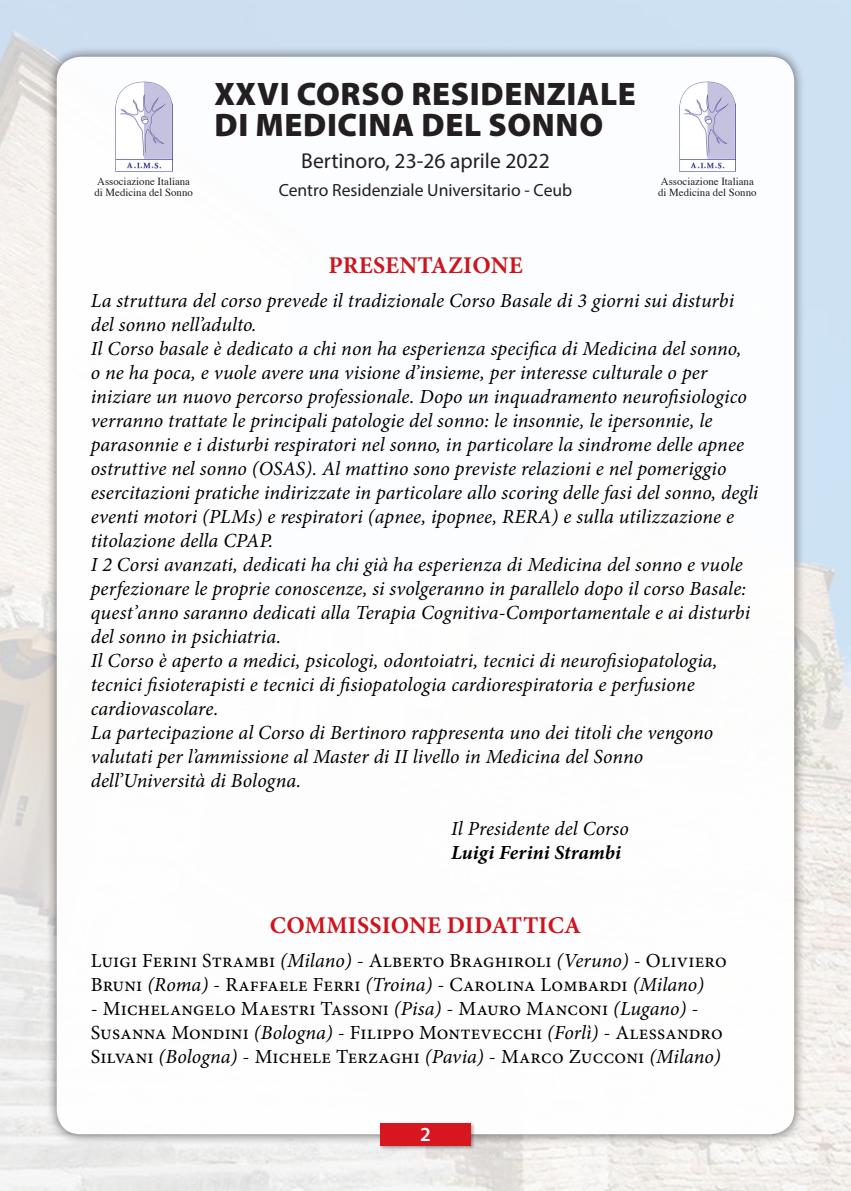
<style>
.page{position:relative;width:851px;height:1191px;background:#fff}
.page>*{position:absolute;margin:0;border:0;box-sizing:border-box;transform-origin:0 0}
.t1{font:900 32.6px/30.4px "Myriad Pro";letter-spacing:.02em;color:#231f20}
.t2{font:700 24px "Minion Pro";letter-spacing:.01em;color:#cd151d}
.t3{font:21.6px "Myriad Pro";color:#231f20}
.t4{font:italic 20px/24px "Minion Pro";letter-spacing:.005em;color:#000}
.t5{font:20px/24px "Minion Pro";letter-spacing:.01em;color:#000}
.t6{font:italic 700 20px "Minion Pro";color:#000}
.t7{font:600 20px "Myriad Pro";color:#fff}
.t8{font:17.6px "Myriad Pro";color:#231f20}
.t9{font:10.8px/10.8px "Times";color:#231f20}
.s1{font-style:italic}
</style>
<div class="page">
<img style="left:0;top:0;width:850px;height:1191px">
<div style="left:45px;top:45px;width:760px;height:1100px;background:#231f20;opacity:.75"></div>
<div style="left:57px;top:57px;width:737px;height:1077px;background:#fff;border-radius:24px"></div>
<div style="left:379px;top:1121px;width:96px;height:29px;background:#231f20;opacity:.4"></div>
<div style="left:380px;top:1123px;width:90px;height:22px;background:#d7171f"></div>
<img style="left:115px;top:81px;width:57px;height:91px">
<img style="left:679px;top:81px;width:56px;height:91px">
<h1 class="t1" style="left:214px;top:78px;width:423px">XXVI CORSO RESIDENZIALE<br>DI MEDICINA DEL SONNO</h1>
<p class="t3" style="left:301px;top:147px;width:250px">Bertinoro, 23-26 aprile 2022</p>
<p class="t8" style="left:279px;top:179px;width:295px">Centro Residenziale Universitario - Ceub</p>
<p class="t9" style="left:94px;top:175px;width:100px">Associazione Italiana di Medicina del Sonno</p>
<p class="t9" style="left:658px;top:175px;width:100px">Associazione Italiana di Medicina del Sonno</p>
<p class="t2" style="left:328px;top:249px;width:196px">PRESENTAZIONE</p>
<p class="t4" style="left:91px;top:289px;width:669px">La struttura del corso prevede il tradizionale Corso Basale di 3 giorni sui disturbi del sonno nell’adulto.<br>Il Corso basale è dedicato a chi non ha esperienza specifica di Medicina del sonno,<br>o ne ha poca, e vuole avere una visione d’insieme, per interesse culturale o per iniziare un nuovo percorso professionale. Dopo un inquadramento neurofisiologico verranno trattate le principali patologie del sonno: le insonnie, le ipersonnie, le parasonnie e i disturbi respiratori nel sonno, in particolare la sindrome delle apnee ostruttive nel sonno (OSAS). Al mattino sono previste relazioni e nel pomeriggio esercitazioni pratiche indirizzate in particolare allo scoring delle fasi del sonno, degli eventi motori (PLMs) e respiratori (apnee, ipopnee, RERA) e sulla utilizzazione e titolazione della CPAP.<br>I 2 Corsi avanzati, dedicati ha chi già ha esperienza di Medicina del sonno e vuole perfezionare le proprie conoscenze, si svolgeranno in parallelo dopo il corso Basale: quest’anno saranno dedicati alla Terapia Cognitiva-Comportamentale e ai disturbi del sonno in psichiatria.<br>Il Corso è aperto a medici, psicologi, odontoiatri, tecnici di neurofisiopatologia, tecnici fisioterapisti e tecnici di fisiopatologia cardiorespiratoria e perfusione cardiovascolare.<br>La partecipazione al Corso di Bertinoro rappresenta uno dei titoli che vengono valutati per l’ammissione al Master di II livello in Medicina del Sonno dell’Università di Bologna.</p>
<p class="t4" style="left:451px;top:817px;width:179px">Il Presidente del Corso</p>
<p class="t6" style="left:451px;top:838px;width:171px">Luigi Ferini Strambi</p>
<p class="t2" style="left:270px;top:908px;width:313px">COMMISSIONE DIDATTICA</p>
<p class="t5" style="left:91px;top:948px;width:637px">Luigi Ferini Strambi <span class="s1">(Milano)</span> - Alberto Braghiroli <span class="s1">(Veruno)</span> - Oliviero<br>Bruni <span class="s1">(Roma)</span> - Raffaele Ferri <span class="s1">(Troina)</span> - Carolina Lombardi <span class="s1">(Milano)</span></p>
<p class="t5" style="left:91px;top:996px;width:633px">- Michelangelo Maestri Tassoni <span class="s1">(Pisa)</span> - Mauro Manconi <span class="s1">(Lugano)</span> -<br>Susanna Mondini <span class="s1">(Bologna)</span> - Filippo Montevecchi <span class="s1">(Forlì)</span> - Alessandro<br>Silvani <span class="s1">(Bologna)</span> - Michele Terzaghi <span class="s1">(Pavia)</span> - Marco Zucconi <span class="s1">(Milano)</span></p>
<p class="t7" style="left:420px;top:1121px;width:12px">2</p>
</div>
